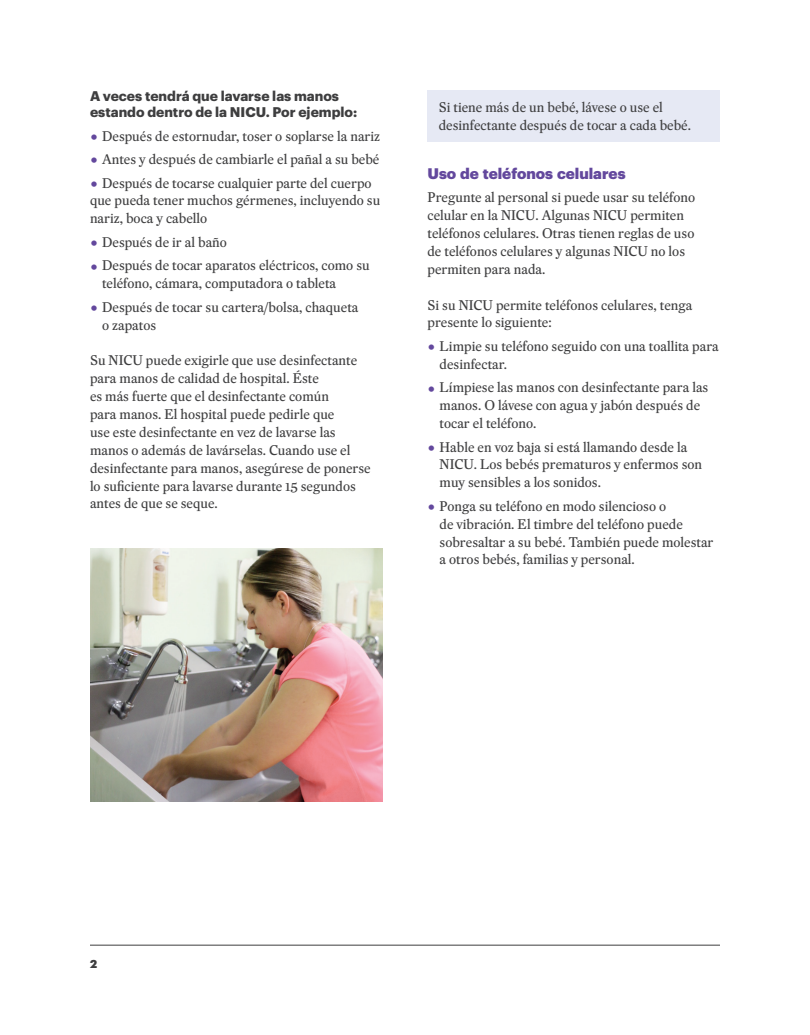
<style>
.page{position:relative;width:810px;height:1035px;background:#fff}
.page>*{position:absolute;margin:0;border:0;box-sizing:border-box;transform-origin:0 0}
.ALL_Subhead{font:900 15px "Graphik";color:#63489d}
.ALL_Body{font:13.75px/17.9px "Eudald News";color:#3e3e3f}
.CALLOUT_Body{font:13.75px/17.9px "Eudald News";color:#3e3e3f}
.ALL_SecondarySubhead{font:700 13.75px/16px "Graphik";color:#3e3e3f}
.FOLIO_PageNumber{font:900 11.25px "Graphik";color:#3e3e3f}
.s1{font-size:18.75px;color:#63489d}
</style>
<div class="page">
<hr style="left:90px;top:945px;width:630px;height:1px;background:#3e3e3f">
<div style="left:428px;top:90px;width:292px;height:51px;background:#e6e9f4"></div>
<img style="left:90px;top:548px;width:292px;height:254px">
<p class="ALL_SecondarySubhead" style="left:90px;top:87px;width:269px">A veces tendrá que lavarse las manos estando dentro de la NICU. Por ejemplo:</p>
<p class="ALL_Body" style="left:90px;top:127px;width:292px"><span class="s1">•</span> Después de estornudar, toser o soplarse la nariz</p>
<p class="ALL_Body" style="left:90px;top:150px;width:291px"><span class="s1">•</span> Antes y después de cambiarle el pañal a su bebé</p>
<p class="ALL_Body" style="left:90px;top:174px;width:292px"><span class="s1">•</span> Después de tocarse cualquier parte del cuerpo que pueda tener muchos gérmenes, incluyendo su nariz, boca y cabello</p>
<p class="ALL_Body" style="left:90px;top:233px;width:138px"><span class="s1">•</span> Después de ir al baño</p>
<p class="ALL_Body" style="left:102px;top:256px;width:269px;text-indent:-12px"><span class="s1">•</span> Después de tocar aparatos eléctricos, como su teléfono, cámara, computadora o tableta</p>
<p class="ALL_Body" style="left:102px;top:298px;width:258px;text-indent:-12px"><span class="s1">•</span> Después de tocar su cartera/bolsa, chaqueta o zapatos</p>
<p class="ALL_Body" style="left:90px;top:351px;width:282px">Su NICU puede exigirle que use desinfectante para manos de calidad de hospital. Éste<br>es más fuerte que el desinfectante común<br>para manos. El hospital puede pedirle que<br>use este desinfectante en vez de lavarse las manos o además de lavárselas. Cuando use el desinfectante para manos, asegúrese de ponerse lo suficiente para lavarse durante 15 segundos antes de que se seque.</p>
<p class="CALLOUT_Body" style="left:439px;top:98px;width:254px">Si tiene más de un bebé, lávese o use el desinfectante después de tocar a cada bebé.</p>
<p class="ALL_Subhead" style="left:428px;top:162px;width:200px">Uso de teléfonos celulares</p>
<p class="ALL_Body" style="left:428px;top:188px;width:269px">Pregunte al personal si puede usar su teléfono celular en la NICU. Algunas NICU permiten teléfonos celulares. Otras tienen reglas de uso de teléfonos celulares y algunas NICU no los permiten para nada.</p>
<p class="ALL_Body" style="left:428px;top:296px;width:266px">Si su NICU permite teléfonos celulares, tenga presente lo siguiente:</p>
<p class="ALL_Body" style="left:440px;top:337px;width:281px;text-indent:-12px"><span class="s1">•</span> Limpie su teléfono seguido con una toallita para desinfectar.</p>
<p class="ALL_Body" style="left:440px;top:378px;width:270px;text-indent:-12px"><span class="s1">•</span> Límpiese las manos con desinfectante para las manos. O lávese con agua y jabón después de tocar el teléfono.</p>
<p class="ALL_Body" style="left:440px;top:438px;width:264px;text-indent:-12px"><span class="s1">•</span> Hable en voz baja si está llamando desde la<br>NICU. Los bebés prematuros y enfermos son muy sensibles a los sonidos.</p>
<p class="ALL_Body" style="left:440px;top:497px;width:275px;text-indent:-12px"><span class="s1">•</span> Ponga su teléfono en modo silencioso o<br>de vibración. El timbre del teléfono puede sobresaltar a su bebé. También puede molestar a otros bebés, familias y personal.</p>
<p class="FOLIO_PageNumber" style="left:90px;top:955px;width:9px">2</p>
</div>
